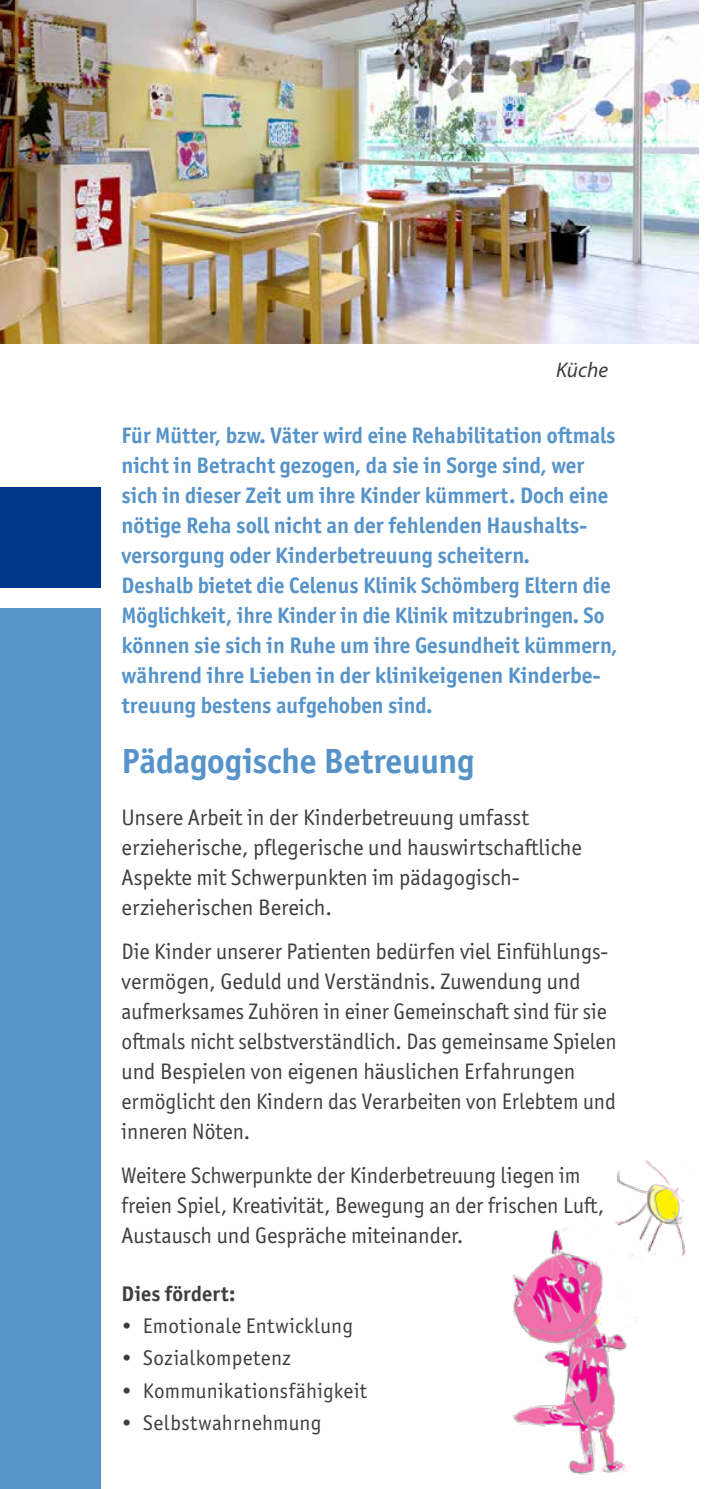
<style>
.page{position:relative;width:709px;height:1489px;background:#fff}
.page>*{position:absolute;margin:0;border:0;box-sizing:border-box;transform-origin:0 0}
.t1{font:700 35px "Officina Sans ITC Pro";letter-spacing:-.01em;color:#5693c9}
.t2{font:22.5px/30px "Officina Sans ITC Pro";color:#3e3d40}
.t3{font:700 22.5px/30px "Officina Sans ITC Pro";color:#5693c9}
.t4{font:21.25px "Officina Sans ITC Pro";letter-spacing:.01em;color:#3e3d40}
.t5{font:700 21.25px "Officina Sans ITC Pro";letter-spacing:.01em;color:#3e3d40}
.t6{font:italic 21.25px "Myriad Pro";color:#3e3d40}
</style>
<div class="page">
<div style="left:0;top:487px;width:100px;height:100px;background:#00378b"></div>
<div style="left:0;top:608px;width:100px;height:880px;background:#5693c9"></div>
<img style="left:0;top:0;width:698px;height:344px">
<img style="left:512px;top:1160px;width:174px;height:315px">
<p class="t6" style="left:556px;top:356px;width:53px">Küche</p>
<p class="t3" style="left:122px;top:420px;width:497px">Für Mütter, bzw. Väter wird eine Rehabilitation oftmals nicht in Betracht gezogen, da sie in Sorge sind, wer sich in dieser Zeit um ihre Kinder kümmert. Doch eine nötige Reha soll nicht an der fehlenden Haushalts&shy;versorgung oder Kinderbetreuung scheitern.<br>Deshalb bietet die Celenus Klinik Schömberg Eltern die Möglichkeit, ihre Kinder in die Klinik mitzubringen. So können sie sich in Ruhe um ihre Gesundheit kümmern, während ihre Lieben in der klinikeigenen Kinderbe&shy;treuung bestens aufgehoben sind.</p>
<h1 class="t1" style="left:122px;top:739px;width:354px">Pädagogische Betreuung</h1>
<p class="t2" style="left:122px;top:801px;width:462px">Unsere Arbeit in der Kinderbetreuung umfasst erzieherische, pflegerische und hauswirtschaftliche Aspekte mit Schwerpunkten im pädagogisch&shy;erzieherischen Bereich.</p>
<p class="t2" style="left:122px;top:936px;width:496px">Die Kinder unserer Patienten bedürfen viel Einfühlungs&shy;vermögen, Geduld und Verständnis. Zuwendung und aufmerksames Zuhören in einer Gemeinschaft sind für sie oftmals nicht selbstverständlich. Das gemeinsame Spielen und Bespielen von eigenen häuslichen Erfahrungen ermöglicht den Kindern das Verarbeiten von Erlebtem und inneren Nöten.</p>
<p class="t2" style="left:122px;top:1160px;width:484px">Weitere Schwerpunkte der Kinderbetreuung liegen im freien Spiel, Kreativität, Bewegung an der frischen Luft,<br>Austausch und Gespräche miteinander.</p>
<p class="t5" style="left:122px;top:1280px;width:115px">Dies fördert:</p>
<p class="t4" style="left:122px;top:1313px;width:233px">• Emotionale Entwicklung</p>
<p class="t4" style="left:122px;top:1345px;width:171px">• Sozialkompetenz</p>
<p class="t4" style="left:122px;top:1377px;width:247px">• Kommunikationsfähigkeit</p>
<p class="t4" style="left:122px;top:1410px;width:201px">• Selbstwahrnehmung</p>
</div>
